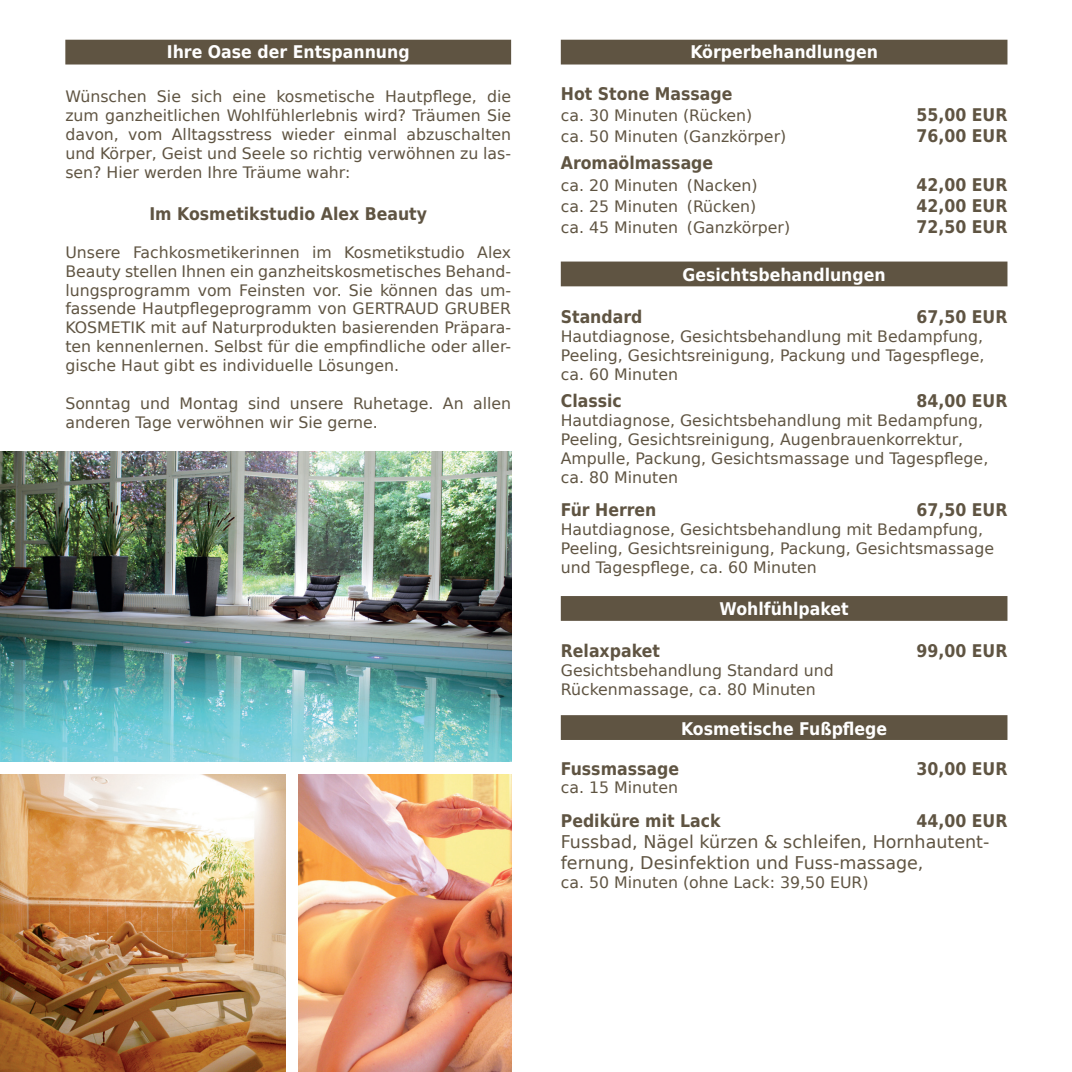
<style>
.page{position:relative;width:1072px;height:1072px;background:#fff}
.page>*{position:absolute;margin:0;border:0;box-sizing:border-box;transform-origin:0 0}
.t1{font:700 17.5px "DejaVu Sans Condensed";color:#5f5442}
.t2{font:700 17.5px "DejaVu Sans Condensed";color:#fff}
.t3{font:17.5px/21px "DejaVu Sans";color:#5f5442}
.t4{font:15.75px/18.9px "DejaVu Sans";color:#5f5442}
</style>
<div class="page">
<div style="left:561px;top:40px;width:446px;height:24px;background:#5f5442"></div>
<div style="left:561px;top:715px;width:446px;height:25px;background:#5f5442;border:2px solid #5f5442"></div>
<div style="left:561px;top:596px;width:446px;height:25px;background:#5f5442;border:2px solid #5f5442"></div>
<div style="left:561px;top:261px;width:446px;height:25px;background:#5f5442;border:2px solid #5f5442"></div>
<div style="left:65px;top:40px;width:446px;height:24px;background:#5f5442"></div>
<img style="left:0;top:774px;width:286px;height:297px">
<img style="left:299px;top:774px;width:212px;height:297px">
<img style="left:0;top:452px;width:511px;height:309px">
<p class="t2" style="left:167px;top:38px;width:244px">Ihre Oase der Entspannung</p>
<p class="t4" style="left:65px;top:87px;width:447px;text-align:justify">Wünschen Sie sich eine kosmetische Hautpflege, die zum ganzheitlichen Wohlfühlerlebnis wird? Träumen Sie davon, vom Alltagsstress wieder einmal abzuschalten und Körper, Geist und Seele so richtig verwöhnen zu las&shy;sen? Hier werden Ihre Träume wahr:</p>
<p class="t1" style="left:149px;top:199px;width:279px">Im Kosmetikstudio Alex Beauty</p>
<p class="t4" style="left:65px;top:242px;width:447px;text-align:justify">Unsere Fachkosmetikerinnen im Kosmetikstudio Alex Beauty stellen Ihnen ein ganzheitskosmetisches Behand&shy;lungsprogramm vom Feinsten vor. Sie können das um&shy;fassende Hautpflegeprogramm von GERTRAUD GRUBER KOSMETIK mit auf Naturprodukten basierenden Präpara&shy;ten kennenlernen. Selbst für die empfindliche oder aller&shy;gische Haut gibt es individuelle Lösungen.</p>
<p class="t4" style="left:65px;top:393px;width:447px">Sonntag und Montag sind unsere Ruhetage. An allen anderen Tage verwöhnen wir Sie gerne.</p>
<p class="t2" style="left:690px;top:38px;width:189px">Körperbehandlungen</p>
<p class="t1" style="left:561px;top:80px;width:173px">Hot Stone Massage</p>
<p class="t4" style="left:561px;top:106px;width:193px">ca. 30 Minuten (Rücken)</p>
<p class="t1" style="left:916px;top:101px;width:92px">55,00 EUR</p>
<p class="t4" style="left:561px;top:127px;width:227px">ca. 50 Minuten (Ganzkörper)</p>
<p class="t1" style="left:916px;top:122px;width:92px">76,00 EUR</p>
<p class="t1" style="left:561px;top:149px;width:154px">Aromaölmassage</p>
<p class="t4" style="left:561px;top:175px;width:198px">ca. 20 Minuten (Nacken)</p>
<p class="t1" style="left:916px;top:170px;width:92px">42,00 EUR</p>
<p class="t4" style="left:561px;top:196px;width:197px">ca. 25 Minuten (Rücken)</p>
<p class="t1" style="left:916px;top:191px;width:92px">42,00 EUR</p>
<p class="t4" style="left:561px;top:217px;width:231px">ca. 45 Minuten (Ganzkörper)</p>
<p class="t1" style="left:916px;top:212px;width:92px">72,50 EUR</p>
<p class="t2" style="left:682px;top:260px;width:205px">Gesichtsbehandlungen</p>
<p class="t1" style="left:561px;top:302px;width:83px">Standard</p>
<p class="t1" style="left:916px;top:302px;width:92px">67,50 EUR</p>
<p class="t4" style="left:561px;top:326px;width:425px;text-align:justify">Hautdiagnose, Gesichtsbehandlung mit Bedampfung, Peeling, Gesichtsreinigung, Packung und Tagespflege, ca. 60 Minuten</p>
<p class="t1" style="left:561px;top:386px;width:63px">Classic</p>
<p class="t1" style="left:916px;top:386px;width:92px">84,00 EUR</p>
<p class="t4" style="left:561px;top:410px;width:429px">Hautdiagnose, Gesichtsbehandlung mit Bedampfung, Peeling, Gesichtsreinigung, Augenbrauenkorrektur, Ampulle, Packung, Gesichtsmassage und Tagespflege, ca. 80 Minuten</p>
<p class="t1" style="left:561px;top:495px;width:97px">Für Herren</p>
<p class="t1" style="left:916px;top:495px;width:92px">67,50 EUR</p>
<p class="t4" style="left:561px;top:519px;width:435px">Hautdiagnose, Gesichtsbehandlung mit Bedampfung,<br>Peeling, Gesichtsreinigung, Packung, Gesichtsmassage und Tagespflege, ca. 60 Minuten</p>
<p class="t2" style="left:719px;top:594px;width:130px">Wohlfühlpaket</p>
<p class="t1" style="left:561px;top:636px;width:101px">Relaxpaket</p>
<p class="t1" style="left:916px;top:636px;width:92px">99,00 EUR</p>
<p class="t4" style="left:561px;top:660px;width:274px">Gesichtsbehandlung Standard und<br>Rückenmassage, ca. 80 Minuten</p>
<p class="t2" style="left:681px;top:714px;width:208px">Kosmetische Fußpflege</p>
<p class="t1" style="left:561px;top:754px;width:120px">Fussmassage</p>
<p class="t1" style="left:916px;top:754px;width:92px">30,00 EUR</p>
<p class="t4" style="left:561px;top:778px;width:119px">ca. 15 Minuten</p>
<p class="t1" style="left:561px;top:806px;width:161px">Pediküre mit Lack</p>
<p class="t1" style="left:916px;top:806px;width:92px">44,00 EUR</p>
<p class="t3" style="left:561px;top:830px;width:430px">Fussbad, Nägel kürzen &amp; schleifen, Hornhautent&shy;fernung, Desinfektion und Fuss-massage,</p>
<p class="t4" style="left:561px;top:872px;width:309px">ca. 50 Minuten (ohne Lack: 39,50 EUR)</p>
</div>
